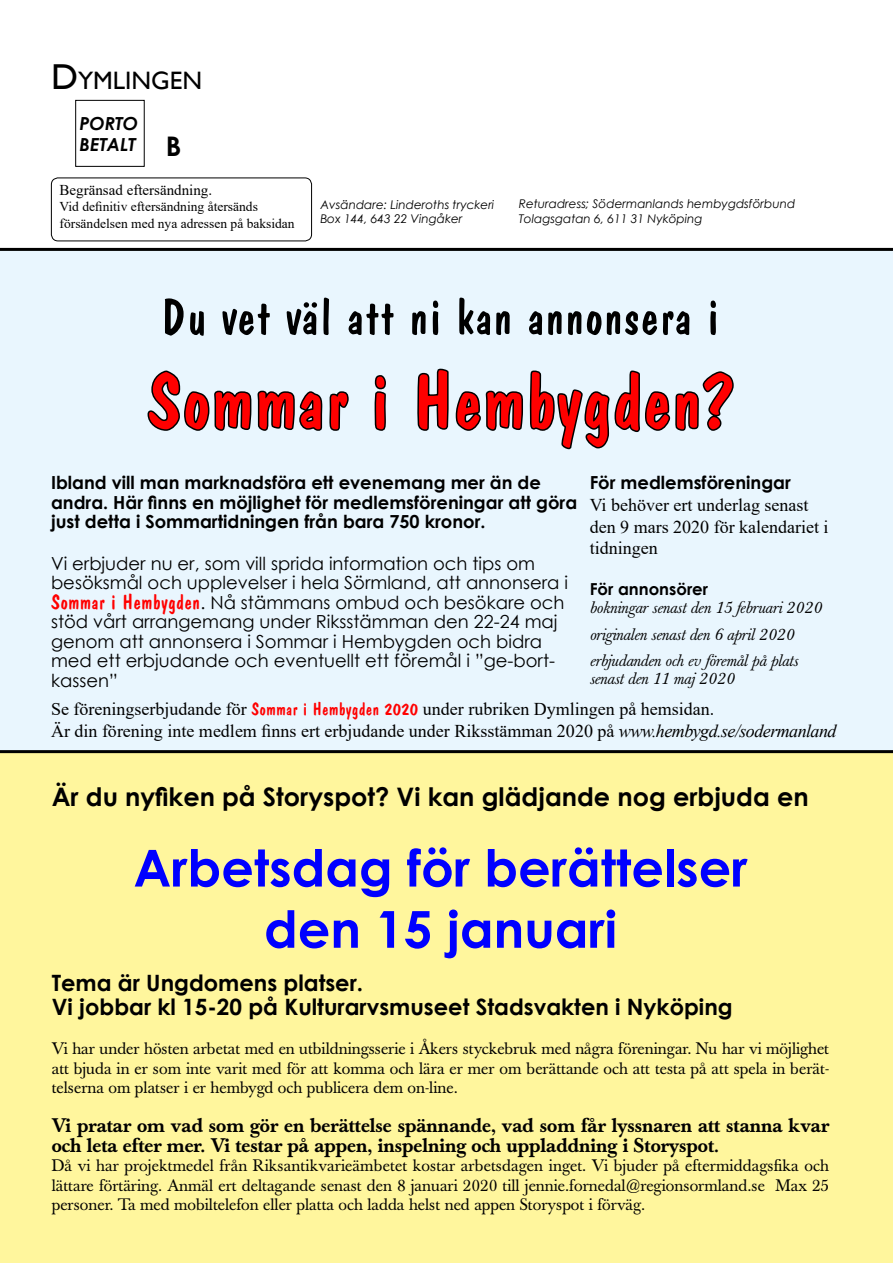
<style>
.page{position:relative;width:893px;height:1263px;background:#fff}
.page>*{position:absolute;margin:0;border:0;box-sizing:border-box;transform-origin:0 0}
.t1{font:78px "Dom Casual";color:#f00}
.t2{font:700 51px/61.2px "Century Gothic";color:#00f;text-align:center}
.t3{font:51px "Dom Casual";color:#000}
.t4{font:700 27px "Century Gothic";color:#000}
.t5{font:700 25.5px "Century Gothic";color:#000}
.t6{font:25.2px "Gill Sans";color:#000}
.t7{font:700 22.5px/24px "Century Gothic";color:#000}
.t8{font:500 19.5px/19.5px "Baskerville";color:#000}
.t9{font:18px/19.5px "Century Gothic";color:#000}
.t10{font:18px/21.6px "Times New Roman";color:#000}
.t11{font:700 18px/19.5px "Century Gothic";color:#000}
.t12{font:italic 700 18px/21.6px "Century Gothic";color:#000}
.t13{font:16.5px/19.5px "Baskerville";color:#000;text-align:justify}
.t14{font:italic 16.5px/26.5px "Baskerville";color:#000}
.t15{font:700 16.5px "Century Gothic";color:#000}
.t16{font:15px "Times New Roman";color:#000}
.t17{font:13.5px/16.2px "Times New Roman";color:#000}
.t18{font:italic 12px/14.4px "Century Gothic";color:#000}
.s1{font-size:36px}
.s2{font-family:"Dom Casual";font-size:21px;color:#f00}
.s3{font-family:"Dom Casual";color:#f00}
.s4{font-style:italic}
</style>
<div class="page">
<div style="left:0;top:750px;width:893px;height:513px;background:#fff69d"></div>
<div style="left:0;top:248px;width:893px;height:504px;background:#e9f6fe"></div>
<hr style="left:0;top:248px;width:893px;height:3px;background:#000">
<div style="left:51px;top:178px;width:261px;height:63px;border:1px solid #000;border-radius:7px"></div>
<div style="left:75px;top:100px;width:70px;height:67px;border:1px solid #000"></div>
<svg style="left:147px;top:370px;width:202px;height:61px"></svg>
<svg style="left:374px;top:375px;width:12px;height:56px"></svg>
<svg style="left:417px;top:368px;width:317px;height:82px"></svg>
<hr style="left:0;top:750px;width:893px;height:3px;background:#000">
<h3 class="t6" style="left:51px;top:65px;width:153px"><span class="s1">D</span>YMLINGEN</h3>
<p class="t12" style="left:80px;top:112px;width:60px">PORTO<br>BETALT</p>
<p class="t16" style="left:60px;top:180px;width:154px">Begränsad eftersändning.</p>
<p class="t17" style="left:60px;top:198px;width:237px">Vid definitiv eftersändning återsänds försändelsen med nya adressen på baksidan</p>
<h3 class="t4" style="left:166px;top:126px;width:17px">B</h3>
<p class="t18" style="left:320px;top:197px;width:176px">Avsändare: Linderoths tryckeri<br>Box 144, 643 22 Vingåker</p>
<p class="t18" style="left:519px;top:197px;width:278px">Returadress; Södermanlands hembygdsförbund<br>Tolagsgatan 6, 611 31 Nyköping</p>
<h2 class="t3" style="left:161px;top:287px;width:561px">Du vet väl att ni kan annonsera i</h2>
<h1 class="t1" style="left:148px;top:355px;width:587px">Sommar i Hembygden?</h1>
<p class="t11" style="left:51px;top:472px;width:528px">Ibland vill man marknadsföra ett evenemang mer än de andra. Här finns en möjlighet för medlemsföreningar att göra just detta i Sommartidningen från bara 750 kronor.</p>
<p class="t11" style="left:590px;top:472px;width:203px">För medlemsföreningar</p>
<p class="t10" style="left:590px;top:494px;width:240px">Vi behöver ert underlag senast den 9 mars 2020 för kalendariet i tidningen</p>
<p class="t15" style="left:590px;top:577px;width:120px">För annonsörer</p>
<p class="t14" style="left:590px;top:595px;width:233px">bokningar senast den 15 februari 2020 originalen senast den 6 april 2020 erbjudanden och ev föremål på plats</p>
<p class="t14" style="left:590px;top:666px;width:146px">senast den 11 maj 2020</p>
<p class="t9" style="left:51px;top:553px;width:518px">Vi erbjuder nu er, som vill sprida information och tips om besöksmål och upplevelser i hela Sörmland, att annonsera i <span class="s2">Sommar i Hembygden</span>. Nå stämmans ombud och besökare och stöd vårt arrangemang under Riksstämman den 22-24 maj genom att annonsera i Sommar i Hembygden och bidra med ett erbjudande och eventuellt ett föremål i ”ge-bort&shy;kassen”</p>
<p class="t10" style="left:51px;top:697px;width:787px">Se föreningserbjudande för <span class="s3">Sommar i Hembygden 2020</span> under rubriken Dymlingen på hemsidan.<br>Är din förening inte medlem finns ert erbjudande under Riksstämman 2020 på <span class="s4">www.hembygd.se/sodermanland</span></p>
<h3 class="t5" style="left:52px;top:777px;width:758px">Är du nyfiken på Storyspot? Vi kan glädjande nog erbjuda en</h3>
<h2 class="t2" style="left:133px;top:835px;width:616px">Arbetsdag för berättelser den 15 januari</h2>
<h3 class="t7" style="left:52px;top:970px;width:682px">Tema är Ungdomens platser.<br>Vi jobbar kl 15-20 på Kulturarvsmuseet Stadsvakten i Nyköping</h3>
<p class="t13" style="left:52px;top:1039px;width:779px">Vi har under hösten arbetat med en utbildningsserie i Åkers styckebruk med några föreningar. Nu har vi möjlighet att bjuda in er som inte varit med för att komma och lära er mer om berättande och att testa på att spela in berät&shy;telserna om platser i er hembygd och publicera dem on-line.</p>
<p class="t8" style="left:52px;top:1116px;width:779px">Vi pratar om vad som gör en berättelse spännande, vad som får lyssnaren att stanna kvar och leta efter mer. Vi testar på appen, inspelning och uppladdning i Storyspot.</p>
<p class="t13" style="left:52px;top:1156px;width:779px">Då vi har projektmedel från Riksantikvarieämbetet kostar arbetsdagen inget. Vi bjuder på eftermiddagsfika och lättare förtäring. Anmäl ert deltagande senast den 8 januari 2020 till jennie.fornedal@regionsormland.se Max 25 personer. Ta med mobiltelefon eller platta och ladda helst ned appen Storyspot i förväg.</p>
<p class="t10" style="left:52px;top:1191px;width:19px">12</p>
</div>
